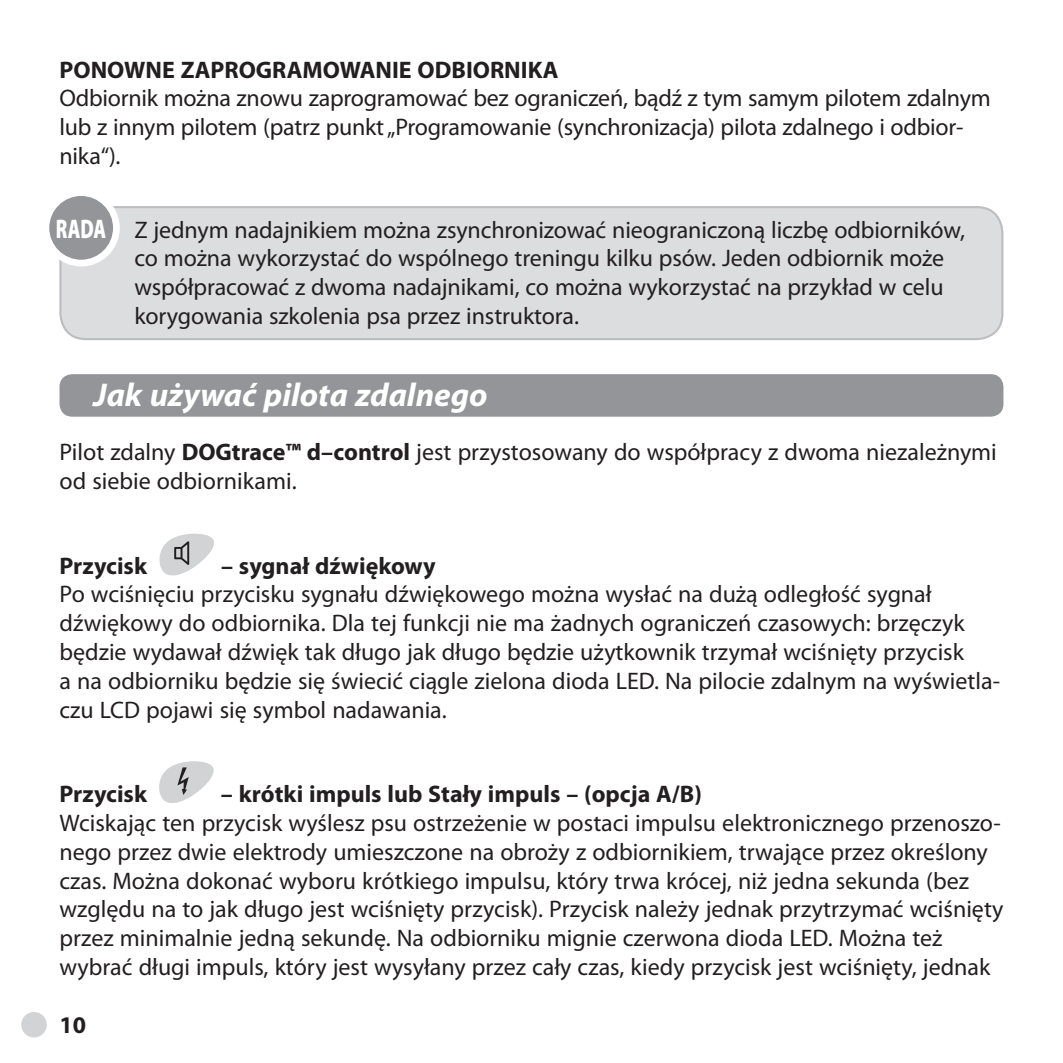
<style>
.page{position:relative;width:1063px;height:1063px;background:#fff}
.page>*{position:absolute;margin:0;border:0;box-sizing:border-box;transform-origin:0 0}
.t1{font:italic 700 33px "Myriad Pro";color:#fff}
.t2{font:24px/28.8px "Myriad Pro";color:#231f20}
.t3{font:700 24px "Myriad Pro";color:#231f20}
.s1{font-weight:900;font-size:27px;color:#fff}
.s2{font-weight:700}
</style>
<div class="page">
<div style="left:60px;top:207px;width:942px;height:132px;background:#dcddde;border-radius:26px"></div>
<div style="left:59px;top:206px;width:944px;height:134px;border:2px solid #bbbdc0;border-radius:26px"></div>
<div style="left:46px;top:193px;width:70px;height:70px;background:#939598;border-radius:50%"></div>
<div style="left:43px;top:189px;width:77px;height:77px;border:7px solid #fff;border-radius:50%"></div>
<div style="left:60px;top:374px;width:943px;height:43px;background:#939598;border-radius:13px"></div>
<svg style="left:159px;top:534px;width:55px;height:42px"></svg>
<svg style="left:159px;top:761px;width:55px;height:42px"></svg>
<div style="left:21px;top:1012px;width:26px;height:25px;background:#d1d3d4;border-radius:50%"></div>
<p class="t3" style="left:60px;top:60px;width:500px">PONOWNE ZAPROGRAMOWANIE ODBIORNIKA</p>
<p class="t2" style="left:60px;top:86px;width:933px">Odbiornik można znowu zaprogramować bez ograniczeń, bądź z tym samym pilotem zdalnym lub z innym pilotem (patrz punkt „Programowanie (synchronizacja) pilota zdalnego i odbior&shy;nika“).</p>
<p class="t2" style="left:134px;top:218px;width:832px;text-indent:-79px"><span class="s1">RADA</span> Z jednym nadajnikiem można zsynchronizować nieograniczoną liczbę odbiorników, co można wykorzystać do wspólnego treningu kilku psów. Jeden odbiornik może współpracować z dwoma nadajnikami, co można wykorzystać na przykład w celu korygowania szkolenia psa przez instruktora.</p>
<h1 class="t1" style="left:94px;top:382px;width:396px">Jak używać pilota zdalnego</h1>
<p class="t2" style="left:60px;top:440px;width:939px">Pilot zdalny <span class="s2">DOGtrace™ d–control</span> jest przystosowany do współpracy z dwoma niezależnymi od siebie odbiornikami.</p>
<p class="t3" style="left:60px;top:557px;width:89px">Przycisk</p>
<p class="t3" style="left:221px;top:557px;width:216px">– sygnał dźwiękowy</p>
<p class="t2" style="left:60px;top:582px;width:942px">Po wciśnięciu przycisku sygnału dźwiękowego można wysłać na dużą odległość sygnał dźwiękowy do odbiornika. Dla tej funkcji nie ma żadnych ograniczeń czasowych: brzęczyk będzie wydawał dźwięk tak długo jak długo będzie użytkownik trzymał wciśnięty przycisk<br>a na odbiorniku będzie się świecić ciągle zielona dioda LED. Na pilocie zdalnym na wyświetla&shy;czu LCD pojawi się symbol nadawania.</p>
<p class="t3" style="left:60px;top:785px;width:89px">Przycisk</p>
<p class="t3" style="left:221px;top:785px;width:483px">– krótki impuls lub Stały impuls – (opcja A/B)</p>
<p class="t2" style="left:60px;top:811px;width:945px">Wciskając ten przycisk wyślesz psu ostrzeżenie w postaci impulsu elektronicznego przenoszo&shy;nego przez dwie elektrody umieszczone na obroży z odbiornikiem, trwające przez określony czas. Można dokonać wyboru krótkiego impulsu, który trwa krócej, niż jedna sekunda (bez względu na to jak długo jest wciśnięty przycisk). Przycisk należy jednak przytrzymać wciśnięty przez minimalnie jedną sekundę. Na odbiorniku mignie czerwona dioda LED. Można też wybrać długi impuls, który jest wysyłany przez cały czas, kiedy przycisk jest wciśnięty, jednak</p>
<p class="t3" style="left:60px;top:1016px;width:28px">10</p>
</div>
